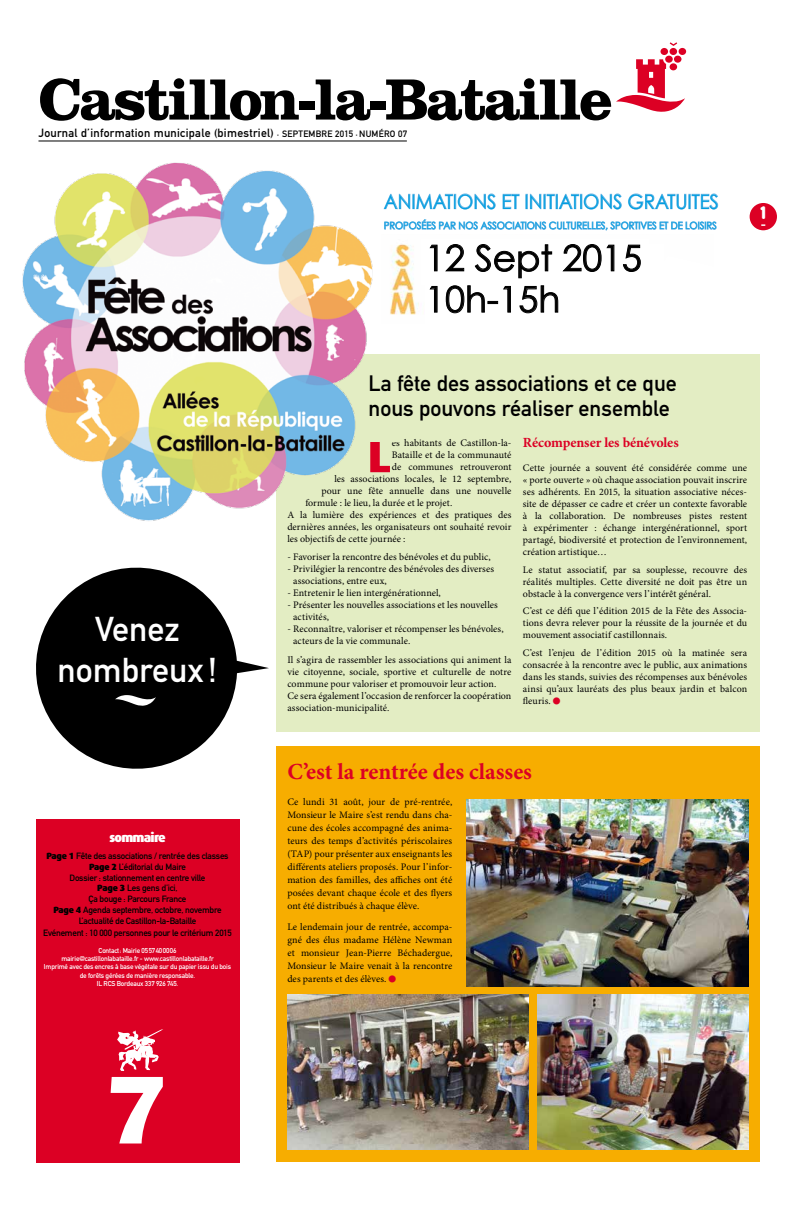
<style>
.page{position:relative;width:794px;height:1219px;background:#fff}
.page>*{position:absolute;margin:0;border:0;box-sizing:border-box;transform-origin:0 0}
.t1{font:88.7px "Franklin Gothic";color:#fff}
.t2{font:700 60.4px "Clarendon";letter-spacing:-.05em;color:#000}
.t3{font:700 58.3px "Dax";color:#dc0024}
.t4{font:35.8px/41.3px "Century Gothic";color:#000}
.t5{font:34px/40.8px "DIN Mittelschrift";color:#fff;text-align:center}
.t6{font:30.6px "Century Gothic";color:#000}
.t7{font:700 23px "Minion Pro";color:#dc0024}
.t8{font:22px/25px "DIN Mittelschrift";color:#000}
.t9{font:20px "Century Gothic";color:#009ee0;scale:.93 1}
.t10{font:900 19px "Duepuntozero";color:#fff}
.t11{font:700 14px "Minion Pro";letter-spacing:-.005em;color:#dc0024}
.t12{font:900 13px "Dax";letter-spacing:-.06em;color:#fff}
.t13{font:11.7px "DIN Mittelschrift";letter-spacing:.025em;color:#000}
.t14{font:10px/12px "Minion Pro";color:#000;text-align:justify}
.t15{font:10px "Century Gothic";color:#009ee0;scale:.93 1}
.t16{font:9.1px "DIN Mittelschrift";letter-spacing:.025em;color:#000}
.t17{font:9px/10.8px "DIN Mittelschrift";letter-spacing:-.025em;color:#000;text-align:center}
.t18{font:7px/8.4px "DIN Mittelschrift";letter-spacing:-.025em;color:#fff;text-align:center}
.s1{font-family:"Dax";font-weight:900}
.s2{color:#dc0024}
</style>
<div class="page">
<hr style="left:38px;top:140px;width:369px;height:1px;background:#000">
<svg style="left:669px;top:42px;width:8px;height:4px"></svg>
<div style="left:665px;top:56px;width:7px;height:7px;background:#dc0024;border-radius:50%"></div>
<div style="left:660px;top:48px;width:8px;height:7px;background:#dc0024;border-radius:50%"></div>
<div style="left:669px;top:48px;width:8px;height:7px;background:#dc0024;border-radius:50%"></div>
<div style="left:678px;top:48px;width:8px;height:7px;background:#dc0024;border-radius:50%"></div>
<div style="left:674px;top:56px;width:7px;height:7px;background:#dc0024;border-radius:50%"></div>
<svg style="left:616px;top:59px;width:69px;height:53px"></svg>
<div style="left:36px;top:819px;width:203px;height:343px;background:#dc0024"></div>
<svg style="left:117px;top:1029px;width:46px;height:42px"></svg>
<div style="left:749px;top:203px;width:28px;height:27px;background:#dc0024;border-radius:50%"></div>
<svg style="left:36px;top:567px;width:233px;height:202px;fill:#000"></svg>
<svg style="left:115px;top:695px;width:41px;height:11px"></svg>
<img style="left:390px;top:244px;width:29px;height:71px">
<div style="left:276px;top:747px;width:483px;height:415px;background:#f7ad00"></div>
<div style="left:276px;top:354px;width:483px;height:377px;background:#e3edc3"></div>
<img style="left:287px;top:995px;width:242px;height:155px">
<img style="left:466px;top:799px;width:282px;height:187px">
<img style="left:538px;top:995px;width:210px;height:155px">
<img style="left:22px;top:162px;width:351px;height:359px">
<svg style="left:429px;top:244px;width:9px;height:28px"></svg>
<svg style="left:429px;top:286px;width:9px;height:27px"></svg>
<svg style="left:445px;top:244px;width:196px;height:70px"></svg>
<svg style="left:384px;top:194px;width:111px;height:15px"></svg>
<svg style="left:503px;top:194px;width:16px;height:15px"></svg>
<svg style="left:526px;top:194px;width:95px;height:15px"></svg>
<svg style="left:628px;top:194px;width:90px;height:15px"></svg>
<svg style="left:384px;top:220px;width:333px;height:11px"></svg>
<div style="left:365px;top:427px;width:36px;height:14px;background:#e3edc3"></div>
<h2 class="t2" style="left:38px;top:63px;width:575px">Castillon-la-Bataille</h2>
<p class="t13" style="left:38px;top:126px;width:237px">Journal d’information municipale (bimestriel)</p>
<p class="t16" style="left:277px;top:128px;width:131px"><sub>*</sub> SEPTEMBRE 2015 <sub>*</sub> NUMÉRO 07</p>
<h3 class="t9" style="left:384px;top:189px;width:362px">ANIMATIONS ET INITIATIONS GRATUITES</h3>
<p class="t15" style="left:384px;top:219px;width:359px">PROPOSÉES PAR NOS ASSOCIATIONS CULTURELLES, SPORTIVES ET DE LOISIRS</p>
<h3 class="t4" style="left:425px;top:237px;width:218px">12 Sept 2015<br>10h-15h</h3>
<h3 class="t6" style="left:505px;top:281px;width:18px">7</h3>
<h3 class="t10" style="left:761px;top:201px;width:6px">1</h3>
<h3 class="t5" style="left:58px;top:609px;width:161px">Venez nombreux !</h3>
<h3 class="t12" style="left:109px;top:830px;width:58px">sommaire</h3>
<p class="t17" style="left:46px;top:850px;width:184px"><span class="s1">Page 1</span> Fête des associations / rentrée des classes <span class="s1">Page 2</span> L’éditorial du Maire<br>Dossier : stationnement en centre ville<br><span class="s1">Page 3</span> Les gens d’ici,<br>Ça bouge : Parcours France<br><span class="s1">Page 4</span> Agenda septembre, octobre, novembre L’actualité de Castillon-la-Bataille</p>
<p class="t17" style="left:43px;top:927px;width:190px">Evénement : 10 000 personnes pour le critérium 2015</p>
<p class="t18" style="left:44px;top:946px;width:189px">Contact: Mairie 0557400006<br>mairie@castillonlabataille.fr - www.castillonlabataille.fr<br>Imprimé avec des encres à base végétale sur du papier issu du bois de forêts gérées de manière responsable.<br>IL RCS Bordeaux 337 926 745.</p>
<h3 class="t8" style="left:368px;top:371px;width:310px">La fête des associations et ce que nous pouvons réaliser ensemble</h3>
<h3 class="t3" style="left:366px;top:419px;width:27px">L</h3>
<p class="t14" style="left:392px;top:437px;width:121px">es habitants de Castillon-la-</p>
<p class="t14" style="left:392px;top:449px;width:121px">Bataille et de la communauté</p>
<p class="t14" style="left:392px;top:461px;width:121px">de communes retrouveront</p>
<p class="t14" style="left:334px;top:473px;width:178px">les associations locales, le 12 septembre,</p>
<p class="t14" style="left:321px;top:485px;width:191px">pour une fête annuelle dans une nouvelle</p>
<p class="t14" style="left:305px;top:497px;width:148px">formule : le lieu, la durée et le projet.</p>
<p class="t14" style="left:287px;top:509px;width:226px">A la lumière des expériences et des pratiques des</p>
<p class="t14" style="left:287px;top:521px;width:226px">dernières années, les organisateurs ont souhaité revoir</p>
<p class="t14" style="left:287px;top:533px;width:120px">les objectifs de cette journée :</p>
<p class="t14" style="left:287px;top:551px;width:205px">- Favoriser la rencontre des bénévoles et du public,</p>
<p class="t14" style="left:293px;top:563px;width:202px;text-indent:-6px">- Privilégier la rencontre des bénévoles des diverses associations, entre eux,</p>
<p class="t14" style="left:287px;top:587px;width:155px">- Entretenir le lien intergénérationnel,</p>
<p class="t14" style="left:293px;top:599px;width:206px;text-indent:-6px">- Présenter les nouvelles associations et les nouvelles activités,</p>
<p class="t14" style="left:293px;top:623px;width:212px;text-indent:-6px">- Reconnaître, valoriser et récompenser les bénévoles, acteurs de la vie communale.</p>
<p class="t14" style="left:287px;top:654px;width:226px;text-align:left">Il s’agira de rassembler les associations qui animent la vie citoyenne, sociale, sportive et culturelle de notre commune pour valoriser et promouvoir leur action.<br>Ce sera également l’occasion de renforcer la coopération association-municipalité.</p>
<h3 class="t11" style="left:523px;top:433px;width:157px">Récompenser les bénévoles</h3>
<p class="t14" style="left:523px;top:462px;width:226px">Cette journée a souvent été considérée comme une « porte ouverte » où chaque association pouvait inscrire ses adhérents. En 2015, la situation associative néces&shy;site de dépasser ce cadre et créer un contexte favorable à la collaboration. De nombreuses pistes restent à expérimenter : échange intergénérationnel, sport partagé, biodiversité et protection de l’environnement, création artistique…</p>
<p class="t14" style="left:523px;top:564px;width:226px">Le statut associatif, par sa souplesse, recouvre des réalités multiples. Cette diversité ne doit pas être un obstacle à la convergence vers l’intérêt général.</p>
<p class="t14" style="left:523px;top:605px;width:226px">C’est ce défi que l’édition 2015 de la Fête des Associa&shy;tions devra relever pour la réussite de la journée et du mouvement associatif castillonnais.</p>
<p class="t14" style="left:523px;top:647px;width:226px">C’est l’enjeu de l’édition 2015 où la matinée sera consacrée à la rencontre avec le public, aux animations dans les stands, suivies des récompenses aux bénévoles ainsi qu’aux lauréats des plus beaux jardin et balcon fleuris. <span class="s2">■</span></p>
<h3 class="t7" style="left:287px;top:755px;width:246px">C’est la rentrée des classes</h3>
<p class="t14" style="left:287px;top:795px;width:166px;line-height:13px">Ce lundi 31 août, jour de pré-rentrée, Monsieur le Maire s’est rendu dans cha&shy;cune des écoles accompagné des anima&shy;teurs des temps d’activités périscolaires (TAP) pour présenter aux enseignants les différents ateliers proposés. Pour l’infor&shy;mation des familles, des affiches ont été posées devant chaque école et des flyers ont été distribués à chaque élève.</p>
<p class="t14" style="left:287px;top:920px;width:166px;line-height:13px">Le lendemain jour de rentrée, accompa&shy;gné des élus madame Hélène Newman et monsieur Jean-Pierre Béchadergue, Monsieur le Maire venait à la rencontre des parents et des élèves. <span class="s2">■</span></p>
<h1 class="t1" style="left:104px;top:1053px;width:66px">7</h1>
</div>
